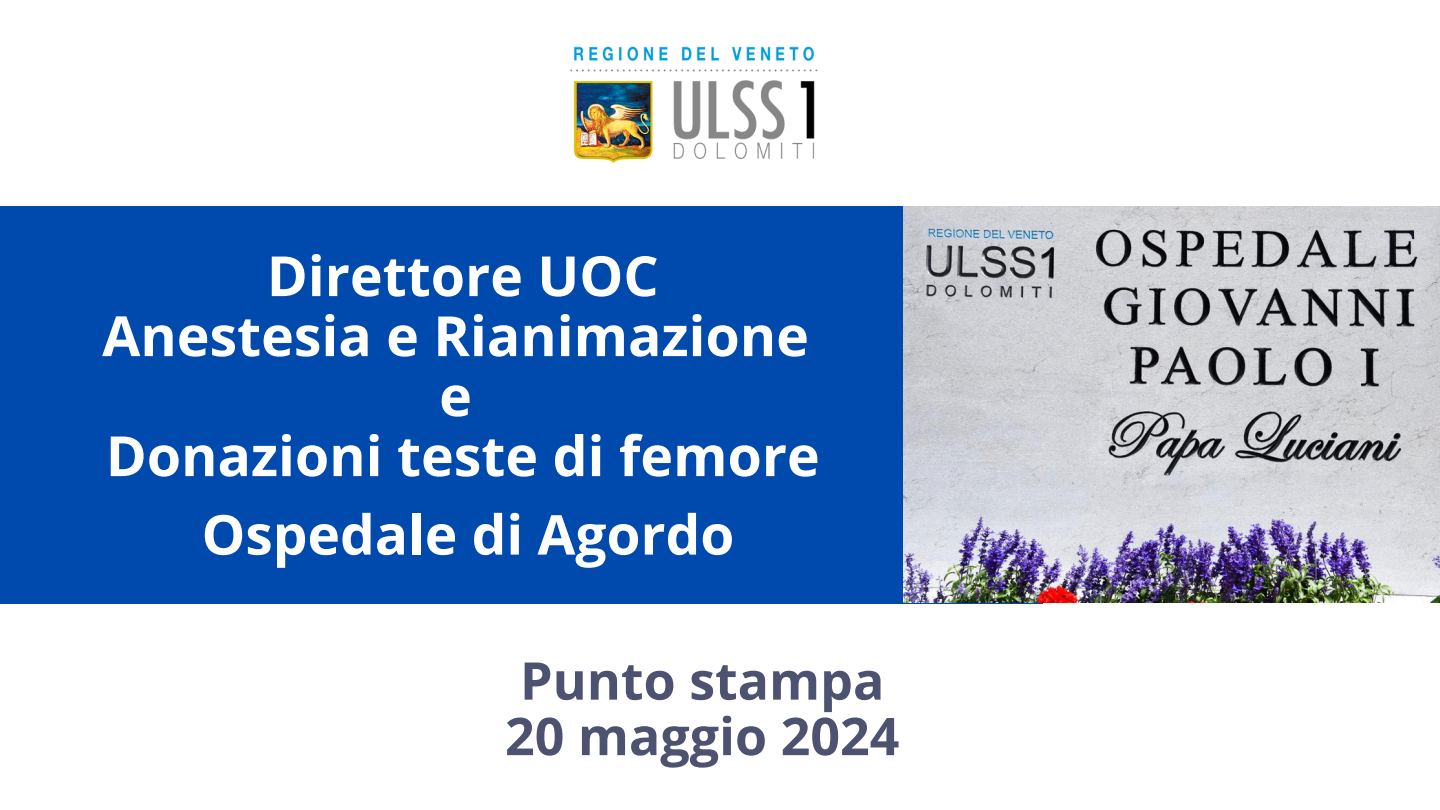
<style>
.page{position:relative;width:1440px;height:810px;background:#fff}
.page>*{position:absolute;margin:0;border:0;box-sizing:border-box;transform-origin:0 0}
.t1{font:700 55.4px/60px "Open Sans";color:#fff;text-align:center}
.t2{font:700 55px "Open Sans";color:#fff}
.t3{font:700 52px/55.5px "Open Sans";color:#4c5270}
</style>
<div class="page">
<img style="left:570px;top:46px;width:248px;height:117px">
<div style="left:0;top:206px;width:1043px;height:398px;background:#004aad"></div>
<img style="left:903px;top:206px;width:537px;height:396px">
<h1 class="t1" style="left:102px;top:245px;width:719px">Direttore UOC<br>Anestesia e Rianimazione e<br>Donazioni teste di femore</h1>
<h1 class="t2" style="left:202px;top:496px;width:534px">Ospedale di Agordo</h1>
<h1 class="t3" style="left:505px;top:652px;width:396px">Punto stampa<br>20 maggio 2024</h1>
</div>
